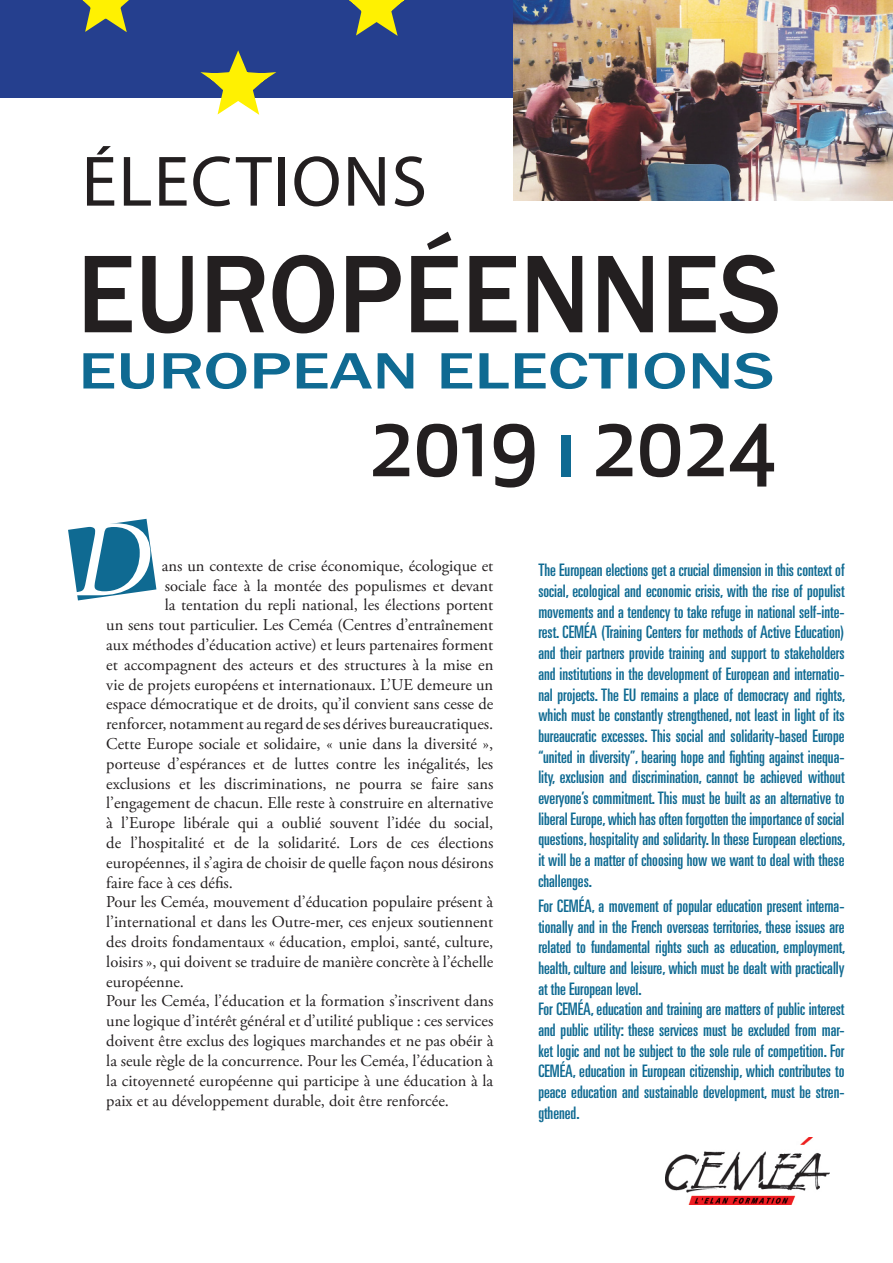
<style>
.page{position:relative;width:893px;height:1263px;background:#fff}
.page>*{position:absolute;margin:0;border:0;box-sizing:border-box;transform-origin:0 0}
.t1{font:500 82.5px "Apex New";color:#231f20}
.t2{font:72px "Myriad Pro";letter-spacing:.02em;color:#231f20}
.texte-anglais-1{font:ultra-condensed 17.25px/20.7px "Univers";color:#0f6a92;text-align:justify}
.t3{font:16.5px/19.8px "Adobe Garamond Pro";color:#231f20;text-align:justify}
.s1{color:#0f6a92}
</style>
<div class="page">
<div style="left:0;top:0;width:893px;height:98px;background:#253f8e"></div>
<svg style="left:82px;top:0;width:47px;height:32px"></svg>
<svg style="left:200px;top:50px;width:76px;height:65px"></svg>
<svg style="left:349px;top:0;width:56px;height:36px"></svg>
<svg style="left:85px;top:232px;width:693px;height:101px"></svg>
<svg style="left:68px;top:519px;width:88px;height:81px"></svg>
<img style="left:665px;top:1137px;width:164px;height:67px">
<img style="left:513px;top:0;width:380px;height:200px">
<svg style="left:83px;top:353px;width:689px;height:36px"></svg>
<p class="t2" style="left:82px;top:137px;width:347px">ÉLECTIONS</p>
<p class="t1" style="left:370px;top:391px;width:408px">2019 <span class="s1">I</span> 2024</p>
<p class="t3" style="left:162px;top:556px;width:333px">ans un contexte de crise économique, écologique et</p>
<p class="t3" style="left:165px;top:576px;width:330px">sociale face à la montée des populismes et devant</p>
<p class="t3" style="left:165px;top:596px;width:330px">la tentation du repli national, les élections portent</p>
<p class="t3" style="left:106px;top:616px;width:389px">un sens tout particulier. Les Ceméa (Centres d’entraînement</p>
<p class="t3" style="left:106px;top:635px;width:389px">aux méthodes d’éducation active) et leurs partenaires forment</p>
<p class="t3" style="left:106px;top:655px;width:388px">et accompagnent des acteurs et des structures à la mise en</p>
<p class="t3" style="left:106px;top:675px;width:388px">vie de projets européens et internationaux. L’UE demeure un</p>
<p class="t3" style="left:106px;top:695px;width:389px">espace démocratique et de droits, qu’il convient sans cesse de</p>
<p class="t3" style="left:106px;top:715px;width:389px">renforcer, notamment au regard de ses dérives bureaucratiques.</p>
<p class="t3" style="left:106px;top:734px;width:388px">Cette Europe sociale et solidaire, « unie dans la diversité »,</p>
<p class="t3" style="left:106px;top:754px;width:388px">porteuse d’espérances et de luttes contre les inégalités, les</p>
<p class="t3" style="left:106px;top:774px;width:388px">exclusions et les discriminations, ne pourra se faire sans</p>
<p class="t3" style="left:106px;top:794px;width:389px">l’engagement de chacun. Elle reste à construire en alternative</p>
<p class="t3" style="left:106px;top:814px;width:388px">à l’Europe libérale qui a oublié souvent l’idée du social,</p>
<p class="t3" style="left:106px;top:833px;width:389px">de l’hospitalité et de la solidarité. Lors de ces élections</p>
<p class="t3" style="left:106px;top:853px;width:389px">européennes, il s’agira de choisir de quelle façon nous désirons</p>
<p class="t3" style="left:106px;top:873px;width:128px">faire face à ces défis.</p>
<p class="t3" style="left:106px;top:893px;width:389px">Pour les Ceméa, mouvement d’éducation populaire présent à l’international et dans les Outre-mer, ces enjeux soutiennent des droits fondamentaux « éducation, emploi, santé, culture, loisirs », qui doivent se traduire de manière concrète à l’échelle européenne.</p>
<p class="t3" style="left:106px;top:992px;width:389px">Pour les Ceméa, l’éducation et la formation s’inscrivent dans une logique d’intérêt général et d’utilité publique : ces services doivent être exclus des logiques marchandes et ne pas obéir à la seule règle de la concurrence. Pour les Ceméa, l’éducation à la citoyenneté européenne qui participe à une éducation à la paix et au développement durable, doit être renforcée.</p>
<p class="texte-anglais-1" style="left:538px;top:560px;width:309px">The European elections get a crucial dimension in this context of social, ecological and economic crisis, with the rise of populist movements and a tendency to take refuge in national self-inte&shy;rest. CEMÉA (Training Centers for methods of Active Education) and their partners provide training and support to stakeholders and institutions in the development of European and internatio&shy;nal projects. The EU remains a place of democracy and rights, which must be constantly strengthened, not least in light of its bureaucratic excesses. This social and solidarity-based Europe “united in diversity”, bearing hope and fighting against inequa&shy;lity, exclusion and discrimination, cannot be achieved without everyone’s commitment. This must be built as an alternative to liberal Europe, which has often forgotten the importance of social questions, hospitality and solidarity. In these European elections, it will be a matter of choosing how we want to deal with these challenges.</p>
<p class="texte-anglais-1" style="left:538px;top:895px;width:309px">For CEMÉA, a movement of popular education present interna&shy;tionally and in the French overseas territories, these issues are related to fundamental rights such as education, employment, health, culture and leisure, which must be dealt with practically at the European level.</p>
<p class="texte-anglais-1" style="left:538px;top:999px;width:308px">For CEMÉA, education and training are matters of public interest and public utility: these services must be excluded from mar&shy;ket logic and not be subject to the sole rule of competition. For CEMÉA, education in European citizenship, which contributes to peace education and sustainable development, must be stren&shy;gthened.</p>
</div>
